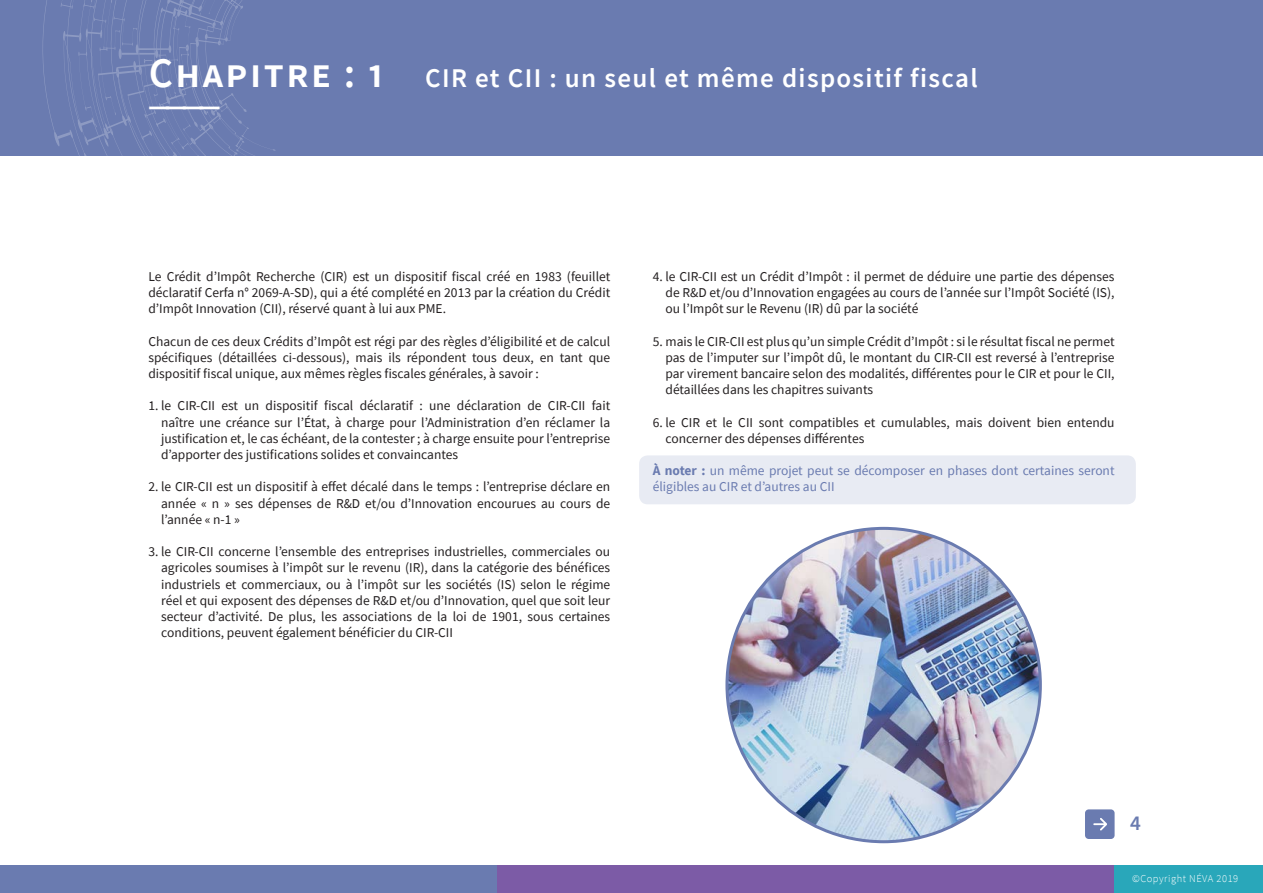
<style>
.page{position:relative;width:1263px;height:893px;background:#fff}
.page>*{position:absolute;margin:0;border:0;box-sizing:border-box;transform-origin:0 0}
.t1{font:600 42px "Source Sans Pro";color:#fff}
.t2{font:600 27px "Source Sans Pro";letter-spacing:.05em;color:#fff}
.t3{font:600 21px "Source Sans Pro";color:#6a7bb0}
.t4{font:13.5px/16.2px "Source Sans Pro";color:#231f20;text-align:justify}
.t5{font:13.5px/16.2px "Source Sans Pro";color:#6a7bb0}
.t6{font:300 10.5px "Source Sans Pro";letter-spacing:.05em;color:#fff}
.s1{font-weight:700}
</style>
<div class="page">
<div style="left:639px;top:455px;width:497px;height:49px;background:#e8ebf3;border-radius:9px"></div>
<div style="left:0;top:0;width:1263px;height:155px;background:#6a7bb0"></div>
<div style="left:0;top:865px;width:1263px;height:28px;background:#6a7bb0"></div>
<div style="left:497px;top:865px;width:766px;height:28px;background:#7c5ba6"></div>
<div style="left:1114px;top:865px;width:149px;height:28px;background:#29a7ba"></div>
<svg style="left:1085px;top:809px;width:29px;height:30px"></svg>
<svg style="left:41px;top:0;width:280px;height:156px"></svg>
<img style="left:727px;top:528px;width:313px;height:314px;border-radius:157px">
<p class="t1" style="left:149px;top:45px;width:237px">Chapitre : 1</p>
<p class="t2" style="left:425px;top:61px;width:554px">CIR et CII : un seul et même dispositif fiscal</p>
<p class="t1" style="left:149px;top:62px;width:73px">____</p>
<p class="t4" style="left:148px;top:268px;width:463px">Le Crédit d’Impôt Recherche (CIR) est un dispositif fiscal créé en 1983 (feuillet déclaratif Cerfa n° 2069-A-SD), qui a été complété en 2013 par la création du Crédit d’Impôt Innovation (CII), réservé quant à lui aux PME.</p>
<p class="t4" style="left:148px;top:333px;width:463px">Chacun de ces deux Crédits d’Impôt est régi par des règles d’éligibilité et de calcul spécifiques (détaillées ci-dessous), mais ils répondent tous deux, en tant que dispositif fiscal unique, aux mêmes règles fiscales générales, à savoir :</p>
<p class="t4" style="left:161px;top:398px;width:451px;text-indent:-13px">1. le CIR-CII est un dispositif fiscal déclaratif : une déclaration de CIR-CII fait naître une créance sur l’État, à charge pour l’Administration d’en réclamer la justification et, le cas échéant, de la contester ; à charge ensuite pour l’entreprise d’apporter des justifications solides et convaincantes</p>
<p class="t4" style="left:161px;top:479px;width:451px;text-indent:-13px">2. le CIR-CII est un dispositif à effet décalé dans le temps : l’entreprise déclare en année « n » ses dépenses de R&amp;D et/ou d’Innovation encourues au cours de l’année « n-1 »</p>
<p class="t4" style="left:161px;top:543px;width:451px;text-indent:-13px">3. le CIR-CII concerne l’ensemble des entreprises industrielles, commerciales ou agricoles soumises à l’impôt sur le revenu (IR), dans la catégorie des bénéfices industriels et commerciaux, ou à l’impôt sur les sociétés (IS) selon le régime réel et qui exposent des dépenses de R&amp;D et/ou d’Innovation, quel que soit leur secteur d’activité. De plus, les associations de la loi de 1901, sous certaines conditions, peuvent également bénéficier du CIR-CII</p>
<p class="t4" style="left:665px;top:268px;width:451px;text-indent:-13px">4. le CIR-CII est un Crédit d’Impôt : il permet de déduire une partie des dépenses de R&amp;D et/ou d’Innovation engagées au cours de l’année sur l’Impôt Société (IS), ou l’Impôt sur le Revenu (IR) dû par la société</p>
<p class="t4" style="left:665px;top:333px;width:451px;text-indent:-13px">5. mais le CIR-CII est plus qu’un simple Crédit d’Impôt : si le résultat fiscal ne permet pas de l’imputer sur l’impôt dû, le montant du CIR-CII est reversé à l’entreprise par virement bancaire selon des modalités, différentes pour le CIR et pour le CII, détaillées dans les chapitres suivants</p>
<p class="t4" style="left:665px;top:414px;width:451px;text-indent:-13px">6. le CIR et le CII sont compatibles et cumulables, mais doivent bien entendu concerner des dépenses différentes</p>
<p class="t5" style="left:653px;top:462px;width:463px"><span class="s1">À noter :</span> un même projet peut se décomposer en phases dont certaines seront éligibles au CIR et d’autres au CII</p>
<p class="t3" style="left:1130px;top:809px;width:12px">4</p>
<p class="t6" style="left:1132px;top:872px;width:108px">©Copyright NÉVA 2019</p>
</div>
